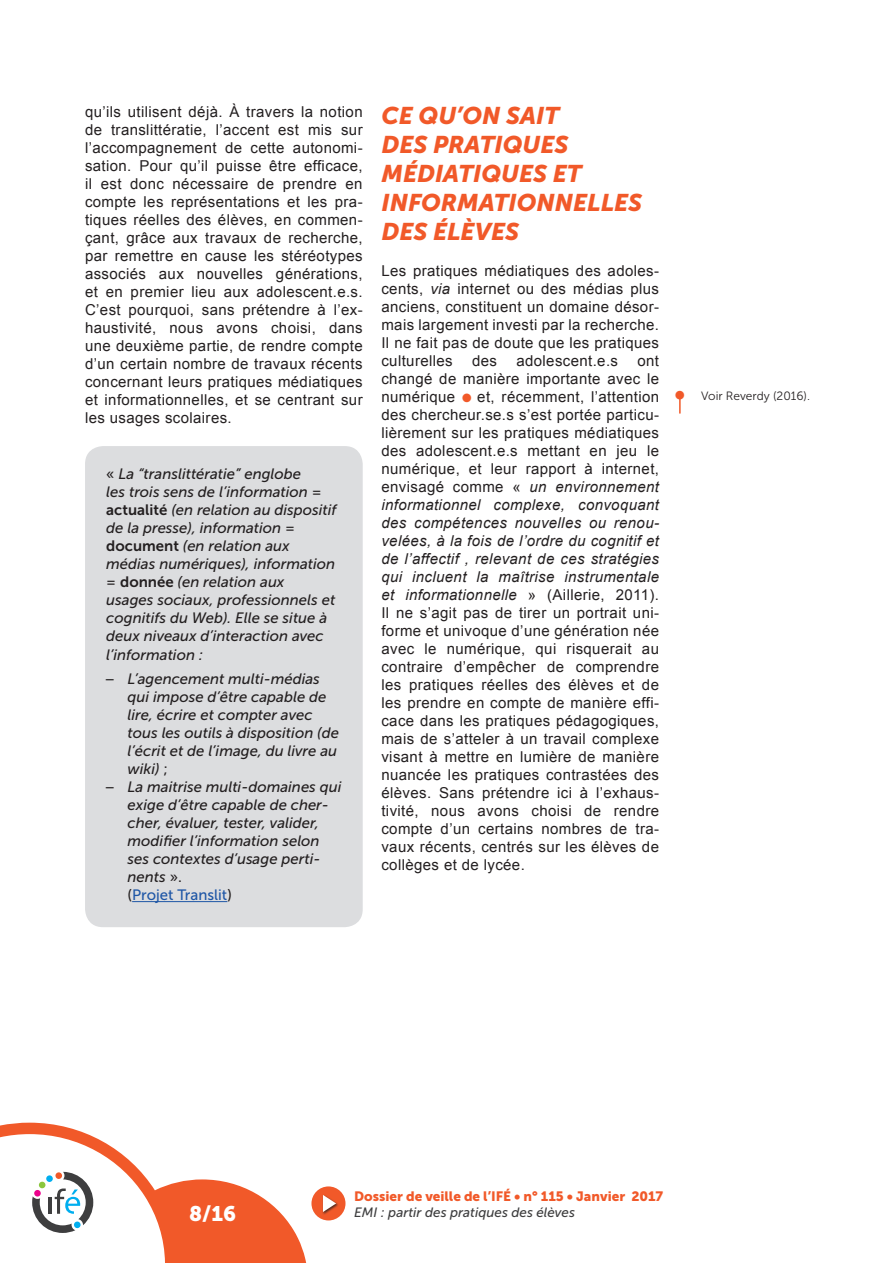
<style>
.page{position:relative;width:893px;height:1263px;background:#fff}
.page>*{position:absolute;margin:0;border:0;box-sizing:border-box;transform-origin:0 0}
.t1{font:italic 24px/28.8px "Museo Sans 900";color:#f15929}
.t2{font:21px "Museo Sans 900";color:#fff}
.t3{font:15px/18px "Arial";letter-spacing:.025em;color:#231f20;text-align:justify}
.t4{font:italic 15px/18px "Museo Sans 500";color:#231f20}
.t5{font:15px "Museo Sans 500";color:#1e56a6}
.t6{font:13.5px "Museo Sans 900";color:#f15929}
.t7{font:italic 13.5px "Museo Sans 500";color:#3e3e3f}
.t8{font:12px "Museo Sans 300";color:#231f20}
.s1{font-style:normal}
.s2{font-family:"Museo Sans 700";font-style:normal}
.s3{color:#231f20}
.s4{font-style:italic}
.s5{color:#f15929}
</style>
<div class="page">
<div style="left:311px;top:1186px;width:34px;height:34px;background:#f15929;border-radius:50%"></div>
<div style="left:322px;top:1194px;width:17px;height:21px;background:#231f20;opacity:.75"></div>
<svg style="left:323px;top:1195px;width:13px;height:17px"></svg>
<svg style="left:0;top:1123px;width:306px;height:140px"></svg>
<div style="left:39px;top:1181px;width:7px;height:7px;background:#8bc63e;border-radius:50%"></div>
<div style="left:46px;top:1175px;width:7px;height:7px;background:#00aeef;border-radius:50%"></div>
<div style="left:55px;top:1172px;width:7px;height:7px;background:#f15929;border-radius:50%"></div>
<div style="left:74px;top:1221px;width:7px;height:7px;background:#00aeef;border-radius:50%"></div>
<div style="left:34px;top:1190px;width:7px;height:7px;background:#ed028c;border-radius:50%"></div>
<div style="left:85px;top:446px;width:278px;height:481px;background:#dcdddf;border-radius:18px"></div>
<hr style="left:132px;top:901px;width:95px;height:1px;background:#1e56a6">
<svg style="left:679px;top:399px;width:2px;height:15px"></svg>
<p class="t3" style="left:85px;top:103px;width:279px">qu’ils utilisent déjà. À travers la notion de translittératie, l’accent est mis sur l’accompagnement de cette autonomi&shy;sation. Pour qu’il puisse être efficace, il est donc nécessaire de prendre en compte les représentations et les pra&shy;tiques réelles des élèves, en commen&shy;çant, grâce aux travaux de recherche, par remettre en cause les stéréotypes associés aux nouvelles générations, et en premier lieu aux adolescent.e.s.<br>C’est pourquoi, sans prétendre à l’ex&shy;haustivité, nous avons choisi, dans une deuxième partie, de rendre compte d’un certain nombre de travaux récents concernant leurs pratiques médiatiques et informationnelles, et se centrant sur les usages scolaires.</p>
<p class="t4" style="left:106px;top:464px;width:232px"><span class="s1">«</span> La “translittératie” englobe<br>les trois sens de l’information = <span class="s2">actualité</span> (en relation au dispositif de la presse), information = <span class="s2">document</span> (en relation aux médias numériques), information = <span class="s2">donnée</span> (en relation aux<br>usages sociaux, professionnels et cognitifs du Web). Elle se situe à deux niveaux d’interaction avec</p>
<p class="t4" style="left:106px;top:643px;width:215px;line-height:23.7px">l’information :<br>− L’agencement multi-médias</p>
<p class="t4" style="left:128px;top:688px;width:200px">qui impose d’être capable de</p>
<p class="t4" style="left:128px;top:706px;width:187px">lire, écrire et compter avec</p>
<p class="t4" style="left:128px;top:724px;width:213px">tous les outils à disposition (de</p>
<p class="t4" style="left:128px;top:742px;width:211px">l’écrit et de l’image, du livre au</p>
<p class="t4" style="left:128px;top:760px;width:42px">wiki) <span class="s1">;</span></p>
<p class="t4" style="left:106px;top:778px;width:237px">− La maitrise multi-domaines qui</p>
<p class="t4" style="left:128px;top:796px;width:203px">exige d’être capable de cher-</p>
<p class="t4" style="left:128px;top:814px;width:193px">cher, évaluer, tester, valider,</p>
<p class="t4" style="left:128px;top:832px;width:194px">modifier l’information selon</p>
<p class="t4" style="left:128px;top:850px;width:194px">ses contextes d’usage perti-</p>
<p class="t4" style="left:128px;top:868px;width:56px">nents <span class="s1">».</span></p>
<p class="t5" style="left:128px;top:887px;width:106px"><span class="s3">(</span>Projet Translit<span class="s3">)</span></p>
<h1 class="t1" style="left:381px;top:101px;width:262px">CE QU’ON SAIT<br>DES PRATIQUES<br>MÉDIATIQUES ET<br>INFORMATIONNELLES<br>DES ÉLÈVES</h1>
<p class="t3" style="left:381px;top:261px;width:279px">Les pratiques médiatiques des adoles&shy;cents, <span class="s4">via</span> internet ou des médias plus anciens, constituent un domaine désor&shy;mais largement investi par la recherche.<br>Il ne fait pas de doute que les pratiques culturelles</p>
<p class="t3" style="left:472px;top:351px;width:26px">des</p>
<p class="t3" style="left:516px;top:351px;width:103px">adolescent.e.s</p>
<p class="t3" style="left:381px;top:351px;width:279px;text-indent:256px">ont changé de manière importante avec le numérique <span class="s5">●</span> et, récemment, l’attention des chercheur.se.s s’est portée particu&shy;lièrement sur les pratiques médiatiques des adolescent.e.s mettant en jeu le numérique, et leur rapport à internet, envisagé comme « <span class="s4">un environnement informationnel complexe, convoquant des compétences nouvelles ou renou&shy;velées, à la fois de l’ordre du cognitif et de l’affectif , relevant de ces stratégies qui incluent la maîtrise instrumentale et informationnelle</span> » (Aillerie, 2011).<br>Il ne s’agit pas de tirer un portrait uni&shy;forme et univoque d’une génération née avec le numérique, qui risquerait au contraire d’empêcher de comprendre les pratiques réelles des élèves et de les prendre en compte de manière effi&shy;cace dans les pratiques pédagogiques, mais de s’atteler à un travail complexe visant à mettre en lumière de manière nuancée les pratiques contrastées des élèves. Sans prétendre ici à l’exhaus&shy;tivité, nous avons choisi de rendre compte d’un certains nombres de tra&shy;vaux récents, centrés sur les élèves de collèges et de lycée.</p>
<p class="t8" style="left:701px;top:390px;width:110px">Voir Reverdy (2016).</p>
<p class="t6" style="left:354px;top:1188px;width:311px">Dossier de veille de l’IFÉ • n° 115 • Janvier 2017</p>
<h2 class="t2" style="left:189px;top:1202px;width:48px">8/16</h2>
<p class="t7" style="left:354px;top:1205px;width:222px">EMI : partir des pratiques des élèves</p>
</div>
